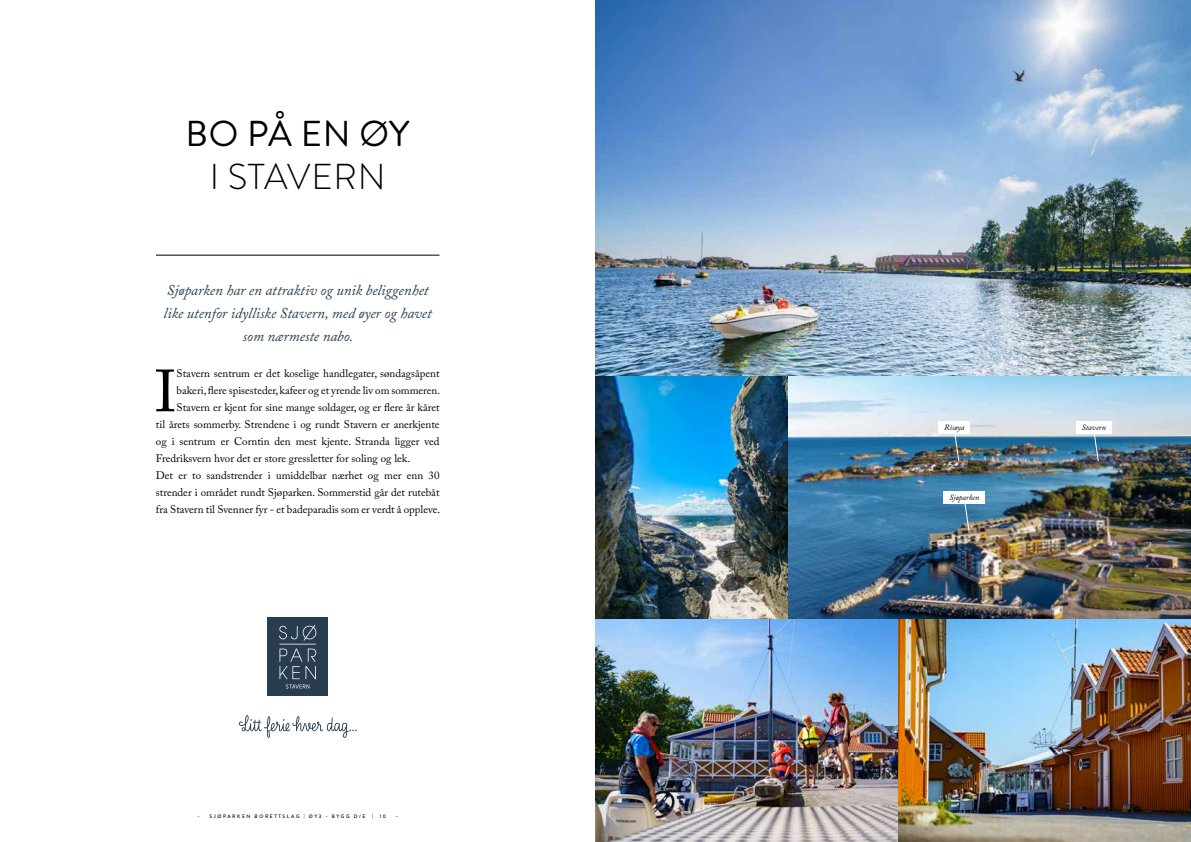
<style>
.page{position:relative;width:1191px;height:842px;background:#fff}
.page>*{position:absolute;margin:0;border:0;box-sizing:border-box;transform-origin:0 0}
.t1{font:58.8px "Adobe Caslon Pro";color:#000}
.t2{font:36px "Brandon Grotesque";letter-spacing:.015em;color:#000}
.t3{font:300 36px "Brandon Grotesque";letter-spacing:.02em;color:#000}
.t4{font:italic 15px/23px "Adobe Caslon Pro";color:#283d4e;text-align:center}
.t5{font:11px "Adobe Caslon Pro";color:#000}
.t6{font:italic 8px "Adobe Caslon Pro";color:#000}
.t7{font:500 5px "Brandon Grotesque";letter-spacing:.32em;color:#000}
</style>
<div class="page">
<img style="left:595px;top:0;width:596px;height:842px">
<svg style="left:239px;top:715px;width:118px;height:23px"></svg>
<div style="left:268px;top:617px;width:60px;height:78px;background:#283d4f"></div>
<svg style="left:279px;top:625px;width:37px;height:63px"></svg>
<hr style="left:156px;top:255px;width:283px;height:1px;background:#000">
<div style="left:1076px;top:421px;width:35px;height:13px;background:#fff"></div>
<div style="left:938px;top:421px;width:32px;height:13px;background:#fff"></div>
<div style="left:944px;top:491px;width:41px;height:13px;background:#fff"></div>
<svg style="left:953px;top:434px;width:7px;height:28px"></svg>
<svg style="left:963px;top:504px;width:7px;height:28px"></svg>
<svg style="left:1093px;top:434px;width:6px;height:28px"></svg>
<h2 class="t2" style="left:186px;top:109px;width:225px">BO PÅ EN ØY</h2>
<h2 class="t3" style="left:210px;top:152px;width:177px">I STAVERN</h2>
<h3 class="t4" style="left:164px;top:278px;width:270px">Sjøparken har en attraktiv og unik beliggenhet like utenfor idylliske Stavern, med øyer og havet som nærmeste nabo.</h3>
<h1 class="t1" style="left:155px;top:356px;width:23px">I</h1>
<p class="t5" style="left:177px;top:367px;width:264px">Stavern sentrum er det koselige handlegater, søndagsåpent</p>
<p class="t5" style="left:177px;top:384px;width:265px">bakeri, flere spisesteder, kafeer og et yrende liv om sommeren.</p>
<p class="t5" style="left:177px;top:401px;width:264px">Stavern er kjent for sine mange soldager, og er flere år kåret</p>
<p class="t5" style="left:156px;top:418px;width:285px">til årets sommerby. Strendene i og rundt Stavern er anerkjente</p>
<p class="t5" style="left:156px;top:435px;width:285px">og i sentrum er Corntin den mest kjente. Stranda ligger ved</p>
<p class="t5" style="left:156px;top:452px;width:256px">Fredriksvern hvor det er store gressletter for soling og lek.</p>
<p class="t5" style="left:156px;top:469px;width:285px">Det er to sandstrender i umiddelbar nærhet og mer enn 30</p>
<p class="t5" style="left:156px;top:486px;width:285px">strender i området rundt Sjøparken. Sommerstid går det rutebåt</p>
<p class="t5" style="left:156px;top:503px;width:286px">fra Stavern til Svenner fyr - et badeparadis som er verdt å oppleve.</p>
<p class="t7" style="left:197px;top:813px;width:169px">– SJØPARKEN BORETTSLAG | ØY3 - BYGG D/E</p>
<p class="t7" style="left:372px;top:813px;width:2px">|</p>
<p class="t7" style="left:380px;top:813px;width:8px">1 0</p>
<p class="t7" style="left:395px;top:813px;width:4px">–</p>
<p class="t6" style="left:944px;top:422px;width:22px">Risøya</p>
<p class="t6" style="left:1081px;top:422px;width:26px">Stavern</p>
<p class="t6" style="left:949px;top:493px;width:31px">Sjøparken</p>
</div>
